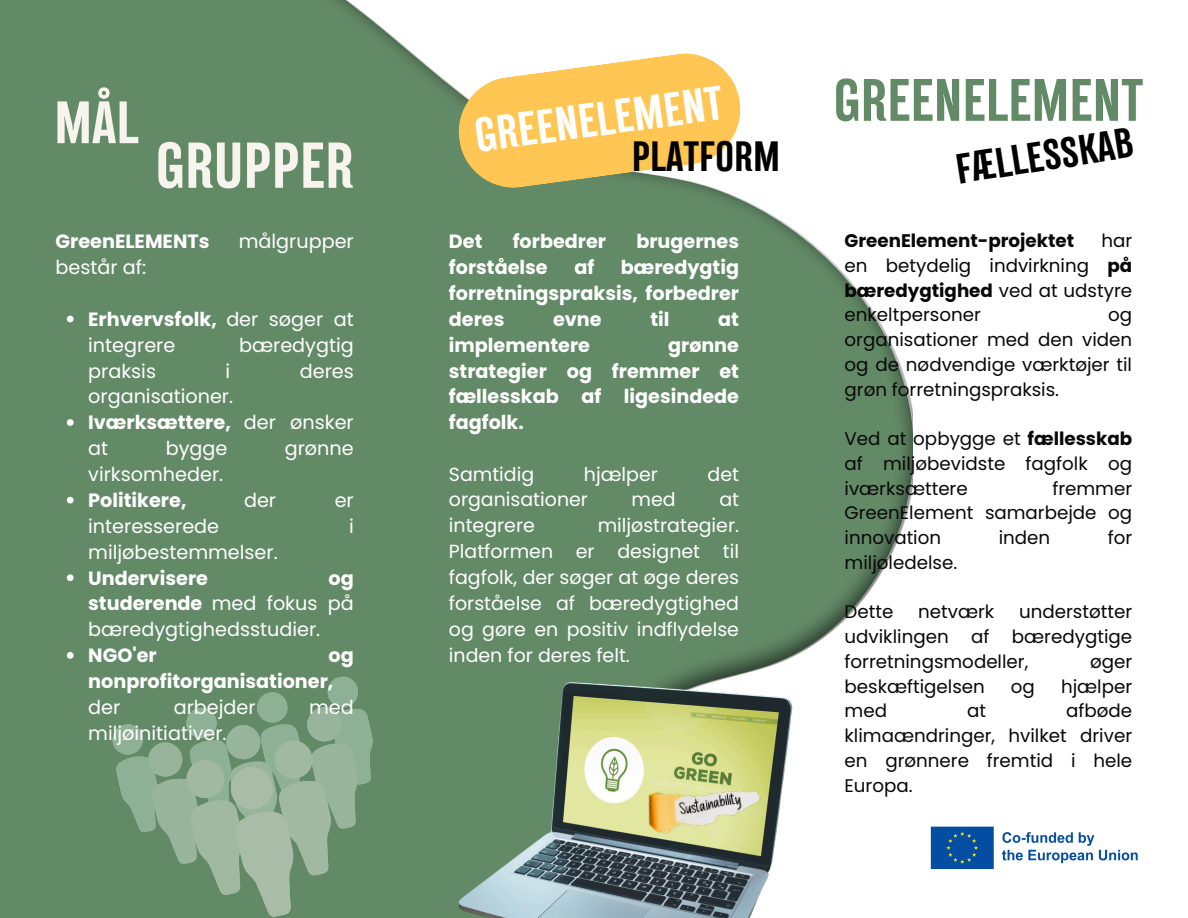
<style>
.page{position:relative;width:1188px;height:918px;background:#fff}
.page>*{position:absolute;margin:0;border:0;box-sizing:border-box;transform-origin:0 0}
.t1{font:700 58.8px "TT Backwards Sans";color:#f7f3ed}
.t2{font:700 54.3px "TT Backwards Sans";color:#638a67}
.t3{font:700 54.3px "TT Backwards Sans";color:#f7f3ed}
.t4{font:700 43.8px "TT Backwards Sans";color:#fff}
.t5{font:700 38.7px "TT Backwards Sans";color:#000}
.t6{font:700 19.2px/25.8px "Poppins";color:#fff;text-align:justify}
.t7{font:19.2px/25.8px "Poppins";color:#fff}
.t8{font:19.05px/25.8px "Poppins";color:#fff;text-align:justify}
.t9{font:18.3px/24.8px "Poppins";color:#080808;text-align:justify}
.t10{font:700 18.3px "Poppins";color:#080808}
.s1{font-weight:700}
.s2{font-weight:400}
</style>
<div class="page">
<img style="left:0;top:0;width:912px;height:918px">
<svg style="left:107px;top:673px;width:275px;height:245px;background:#7d9e81"></svg>
<svg style="left:455px;top:50px;width:289px;height:141px"></svg>
<img style="left:930px;top:826px;width:208px;height:43px">
<img style="left:452px;top:680px;width:342px;height:238px">
<img style="left:629px;top:747px;width:155px;height:122px">
<svg style="left:67px;top:316px;width:7px;height:6px"></svg>
<svg style="left:67px;top:419px;width:7px;height:7px"></svg>
<svg style="left:67px;top:497px;width:7px;height:7px"></svg>
<svg style="left:67px;top:574px;width:7px;height:7px"></svg>
<svg style="left:67px;top:652px;width:7px;height:7px"></svg>
<h4 class="t3" style="left:54px;top:94px;width:86px">MÅL</h4>
<p class="t1" style="left:155px;top:135px;width:200px">GRUPPER</p>
<p class="t6" style="left:56px;top:229px;width:155px">GreenELEMENTs</p>
<p class="t7" style="left:239px;top:229px;width:117px">målgrupper</p>
<p class="t7" style="left:56px;top:254px;width:92px">består af:</p>
<p class="t7" style="left:88px;top:306px;width:267px"><span class="s1">Erhvervsfolk,</span> der søger at integrere</p>
<p class="t7" style="left:239px;top:332px;width:116px">bæredygtig</p>
<p class="t7" style="left:88px;top:358px;width:69px">praksis</p>
<p class="t7" style="left:226px;top:358px;width:6px">i</p>
<p class="t7" style="left:300px;top:358px;width:56px">deres</p>
<p class="t7" style="left:88px;top:384px;width:146px">organisationer.</p>
<p class="t6" style="left:88px;top:410px;width:267px">Iværksættere, <span class="s2">der ønsker at</span></p>
<p class="t7" style="left:166px;top:436px;width:63px">bygge</p>
<p class="t7" style="left:285px;top:436px;width:70px">grønne</p>
<p class="t7" style="left:88px;top:461px;width:136px">virksomheder.</p>
<h1 class="t6" style="left:88px;top:487px;width:100px">Politikere,</h1>
<h1 class="t7" style="left:244px;top:487px;width:34px">der</h1>
<h1 class="t7" style="left:335px;top:487px;width:21px">er</h1>
<h1 class="t7" style="left:88px;top:513px;width:132px">interesserede</h1>
<h1 class="t7" style="left:349px;top:513px;width:6px">i</h1>
<h1 class="t7" style="left:88px;top:539px;width:191px">miljøbestemmelser.</h1>
<h3 class="t6" style="left:88px;top:565px;width:121px">Undervisere</h3>
<h3 class="t7" style="left:88px;top:565px;width:267px;text-align:justify;text-indent:240px"><span class="s1">og studerende</span> med fokus på bæredygtighedsstudier.</h3>
<p class="t6" style="left:88px;top:643px;width:70px">NGO'er</p>
<p class="t6" style="left:88px;top:643px;width:267px;text-align:left;text-indent:240px">og nonprofitorganisationer, <span class="s2">der</span></p>
<p class="t7" style="left:174px;top:694px;width:83px">arbejder</p>
<p class="t7" style="left:309px;top:694px;width:46px">med</p>
<p class="t7" style="left:88px;top:720px;width:140px">miljøinitiativer.</p>
<p class="t4" style="left:472px;top:114px;width:251px;rotate:-8deg">GREENELEMENT</p>
<h3 class="t5" style="left:632px;top:136px;width:150px">PLATFORM</h3>
<p class="t6" style="left:449px;top:229px;width:35px">Det</p>
<p class="t6" style="left:513px;top:229px;width:95px">forbedrer</p>
<p class="t6" style="left:636px;top:229px;width:104px">brugernes</p>
<p class="t6" style="left:449px;top:254px;width:100px">forståelse</p>
<p class="t6" style="left:574px;top:254px;width:21px">af</p>
<p class="t6" style="left:449px;top:254px;width:292px;text-indent:172px">bæredygtig forretningspraksis, forbedrer deres</p>
<p class="t6" style="left:553px;top:306px;width:50px">evne</p>
<p class="t6" style="left:650px;top:306px;width:21px">til</p>
<p class="t6" style="left:718px;top:306px;width:22px">at</p>
<p class="t6" style="left:449px;top:332px;width:143px">implementere</p>
<p class="t6" style="left:449px;top:332px;width:292px;text-indent:219px">grønne strategier og fremmer et fællesskab af ligesindede fagfolk.</p>
<p class="t8" style="left:449px;top:461px;width:87px">Samtidig</p>
<p class="t8" style="left:584px;top:461px;width:75px">hjælper</p>
<p class="t8" style="left:708px;top:461px;width:33px">det</p>
<p class="t8" style="left:449px;top:487px;width:141px">organisationer</p>
<p class="t8" style="left:632px;top:487px;width:46px">med</p>
<p class="t8" style="left:719px;top:487px;width:21px">at</p>
<p class="t8" style="left:449px;top:513px;width:87px">integrere</p>
<p class="t8" style="left:449px;top:513px;width:292px;text-indent:149px">miljøstrategier.<br>Platformen er designet til fagfolk, der søger at øge deres forståelse af bæredygtighed og gøre en positiv indflydelse inden for deres felt.</p>
<h2 class="t2" style="left:833px;top:72px;width:311px">GREENELEMENT</h2>
<p class="t5" style="left:953px;top:150px;width:180px;rotate:-9deg">FÆLLESSKAB</p>
<p class="t10" style="left:845px;top:228px;width:231px">GreenElement-projektet</p>
<p class="t9" style="left:845px;top:228px;width:289px;text-indent:257px">har en betydelig indvirkning <span class="s1">på bæredygtighed</span> ved at udstyre enkeltpersoner</p>
<p class="t9" style="left:845px;top:303px;width:289px;text-indent:264px">og organisationer med den viden og de nødvendige værktøjer til grøn forretningspraksis.</p>
<p class="t9" style="left:845px;top:426px;width:289px">Ved at opbygge et <span class="s1">fællesskab </span>af miljøbevidste fagfolk og iværksættere</p>
<p class="t9" style="left:845px;top:476px;width:289px;text-indent:208px">fremmer GreenElement samarbejde og innovation</p>
<p class="t9" style="left:999px;top:525px;width:53px">inden</p>
<p class="t9" style="left:1108px;top:525px;width:26px">for</p>
<p class="t9" style="left:845px;top:550px;width:114px">miljøledelse.</p>
<p class="t9" style="left:845px;top:600px;width:50px">Dette</p>
<p class="t9" style="left:918px;top:600px;width:78px">netværk</p>
<p class="t9" style="left:845px;top:600px;width:289px;text-indent:175px">understøtter udviklingen af bæredygtige forretningsmodeller,</p>
<p class="t9" style="left:1090px;top:649px;width:44px">øger</p>
<p class="t9" style="left:845px;top:674px;width:142px">beskæftigelsen</p>
<p class="t9" style="left:1011px;top:674px;width:26px">og</p>
<p class="t9" style="left:1061px;top:674px;width:73px">hjælper</p>
<p class="t9" style="left:845px;top:699px;width:44px">med</p>
<p class="t9" style="left:967px;top:699px;width:20px">at</p>
<p class="t9" style="left:845px;top:699px;width:289px;text-indent:222px">afbøde klimaændringer, hvilket driver en grønnere fremtid i hele Europa.</p>
</div>
